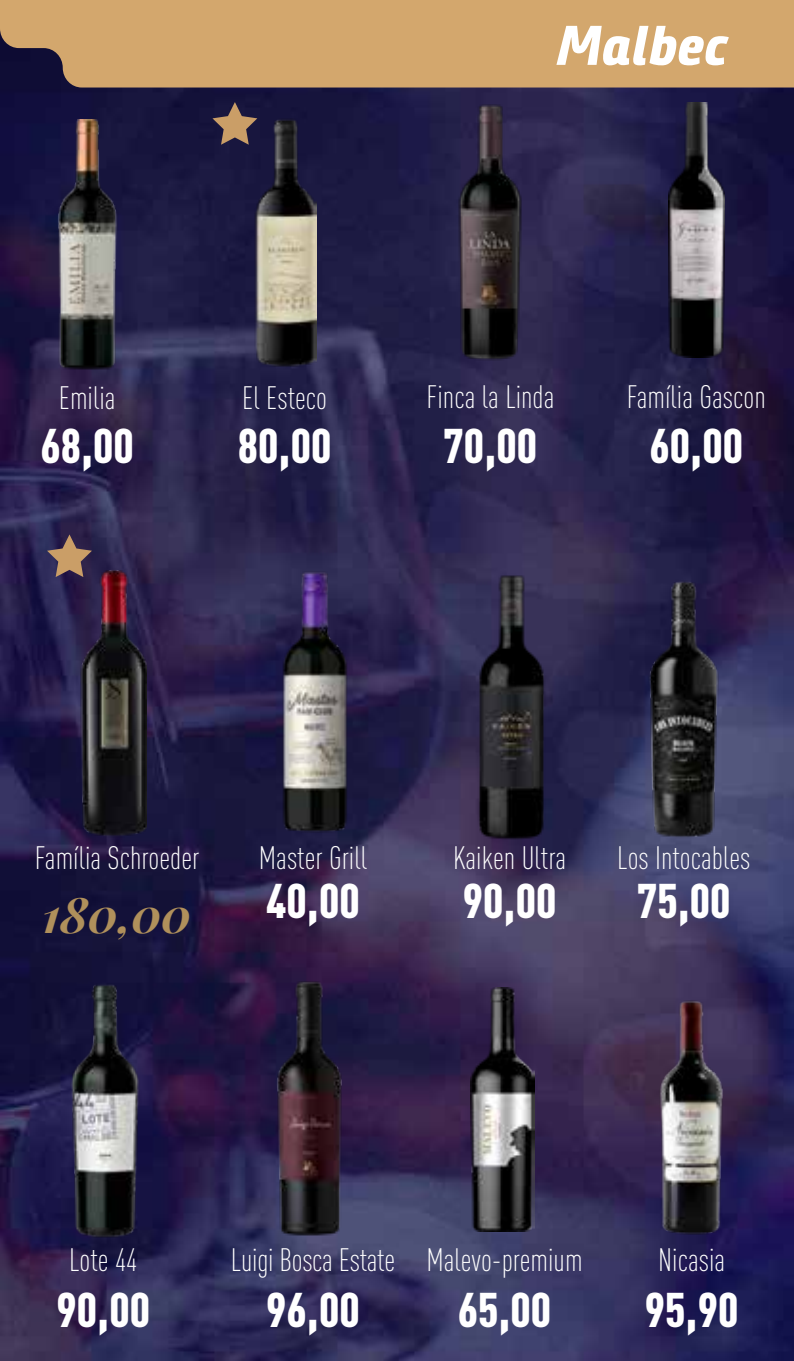
<style>
.page{position:relative;width:794px;height:1361px;background:#fff}
.page>*{position:absolute;margin:0;border:0;box-sizing:border-box;transform-origin:0 0}
.t1{font:italic 56px "Bunday Clean Extra Bold Up";letter-spacing:.005em;color:#fff}
.t2{font:900 48px "DIN Cond";color:#fff}
.t3{font:italic 700 48px "Playfair Display SC";color:#b0905b}
.t4{font:300 32px "DIN Cond";color:#fff}
</style>
<div class="page">
<img style="left:0;top:87px;width:794px;height:1273px">
<img style="left:470px;top:572px;width:82px;height:267px">
<img style="left:263px;top:566px;width:100px;height:273px">
<img style="left:65px;top:982px;width:80px;height:256px">
<img style="left:452px;top:98px;width:76px;height:270px">
<img style="left:273px;top:979px;width:73px;height:259px">
<img style="left:641px;top:577px;width:86px;height:262px">
<img style="left:668px;top:102px;width:56px;height:255px">
<img style="left:53px;top:120px;width:68px;height:254px">
<img style="left:254px;top:114px;width:62px;height:258px">
<svg style="left:47px;top:534px;width:45px;height:43px;background:#715959"></svg>
<svg style="left:212px;top:102px;width:45px;height:43px;background:#624e4e"></svg>
<div style="left:0;top:0;width:794px;height:87px;background:#d3a76d"></div>
<img style="left:79px;top:562px;width:68px;height:277px">
<img style="left:655px;top:972px;width:72px;height:266px">
<img style="left:470px;top:987px;width:64px;height:244px">
<h1 class="t1" style="left:557px;top:8px;width:172px">Malbec</h1>
<p class="t4" style="left:59px;top:379px;width:58px">Emilia</p>
<p class="t4" style="left:242px;top:379px;width:86px">El Esteco</p>
<h2 class="t2" style="left:40px;top:416px;width:95px">68,00</h2>
<h2 class="t2" style="left:238px;top:416px;width:95px">80,00</h2>
<p class="t4" style="left:426px;top:378px;width:130px">Finca la Linda</p>
<h2 class="t2" style="left:443px;top:416px;width:95px">70,00</h2>
<p class="t4" style="left:626px;top:378px;width:141px">Família Gascon</p>
<h2 class="t2" style="left:649px;top:416px;width:95px">60,00</h2>
<p class="t4" style="left:35px;top:840px;width:166px">Família Schroeder</p>
<h2 class="t3" style="left:43px;top:886px;width:150px">180,00</h2>
<p class="t4" style="left:259px;top:840px;width:110px">Master Grill</p>
<p class="t4" style="left:453px;top:840px;width:115px">Kaiken Ultra</p>
<h2 class="t2" style="left:266px;top:871px;width:95px">40,00</h2>
<h2 class="t2" style="left:463px;top:871px;width:95px">90,00</h2>
<p class="t4" style="left:617px;top:840px;width:135px">Los Intocables</p>
<h2 class="t2" style="left:637px;top:871px;width:95px">75,00</h2>
<p class="t4" style="left:69px;top:1242px;width:69px">Lote 44</p>
<h2 class="t2" style="left:56px;top:1280px;width:95px">90,00</h2>
<p class="t4" style="left:231px;top:1242px;width:166px">Luigi Bosca Estate</p>
<h2 class="t2" style="left:266px;top:1280px;width:95px">96,00</h2>
<p class="t4" style="left:426px;top:1242px;width:158px">Malevo-premium</p>
<h2 class="t2" style="left:458px;top:1280px;width:95px">65,00</h2>
<p class="t4" style="left:658px;top:1242px;width:68px">Nicasia</p>
<h2 class="t2" style="left:645px;top:1280px;width:95px">95,90</h2>
</div>
